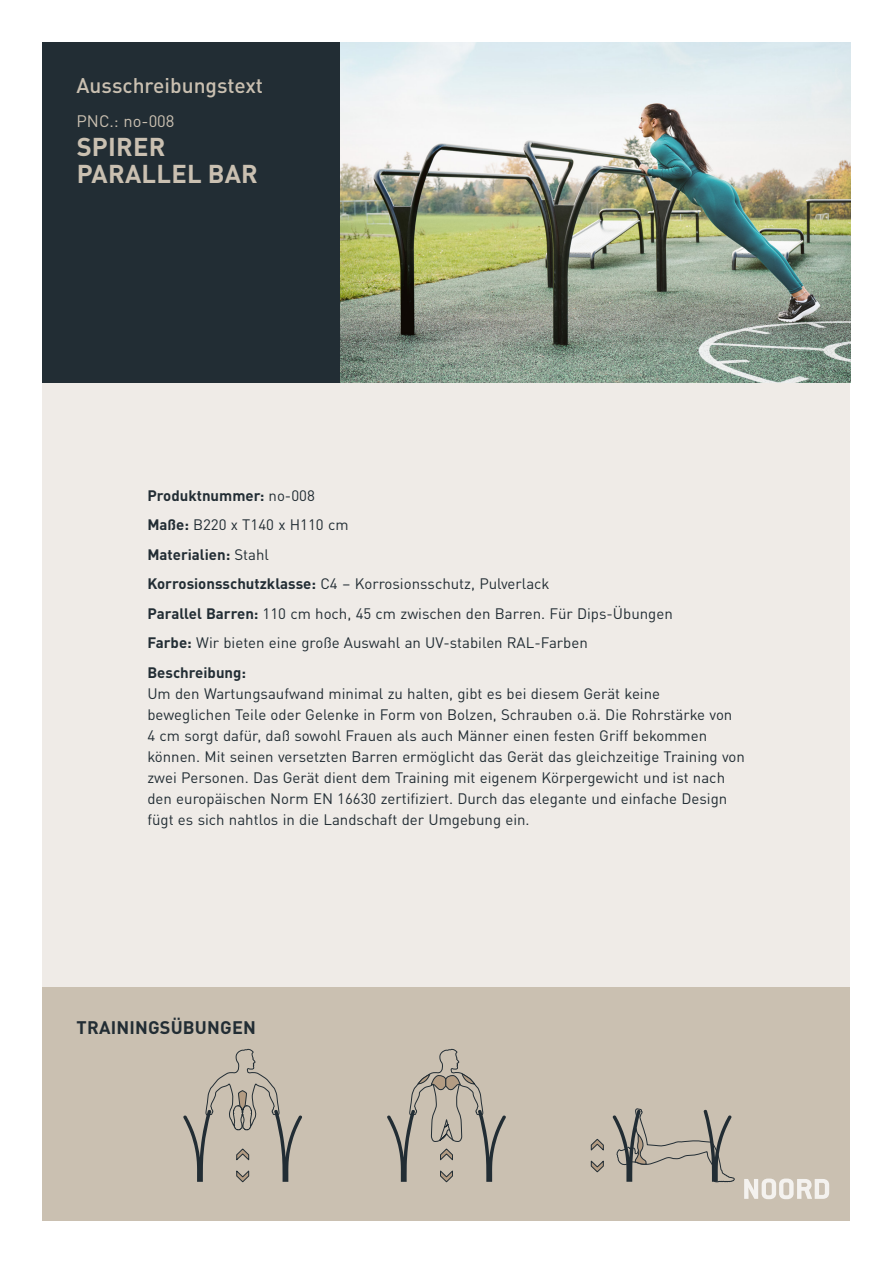
<style>
.page{position:relative;width:893px;height:1263px;background:#fff}
.page>*{position:absolute;margin:0;border:0;box-sizing:border-box;transform-origin:0 0}
.t1{font:700 25.5px/27px "DIN Pro";letter-spacing:.01em;color:#cac0b1}
.t2{font:500 21px "DIN Pro";color:#cac0b1}
.t3{font:700 18px "DIN Pro";letter-spacing:.01em;color:#222d34}
.t4{font:16.5px "DIN Pro";color:#cac0b1}
.t5{font:15px/29.5px "DIN Pro";color:#222d34}
.s1{font-weight:700}
</style>
<div class="page">
<div style="left:43px;top:383px;width:807px;height:837px;background:#efebe7"></div>
<div style="left:43px;top:43px;width:807px;height:340px;background:#222d34"></div>
<div style="left:43px;top:986px;width:807px;height:234px;background:#cac0b1"></div>
<svg style="left:387px;top:1048px;width:119px;height:135px"></svg>
<svg style="left:590px;top:1139px;width:14px;height:12px"></svg>
<svg style="left:590px;top:1160px;width:14px;height:13px"></svg>
<svg style="left:613px;top:1108px;width:122px;height:74px"></svg>
<svg style="left:183px;top:1048px;width:119px;height:135px"></svg>
<img style="left:340px;top:43px;width:510px;height:340px">
<svg style="left:744px;top:1178px;width:85px;height:21px"></svg>
<h2 class="t2" style="left:77px;top:69px;width:188px">Ausschreibungstext</h2>
<p class="t4" style="left:77px;top:109px;width:99px">PNC.: no-008</p>
<h1 class="t1" style="left:77px;top:132px;width:183px">SPIRER<br>PARALLEL BAR</h1>
<p class="t5" style="left:147px;top:479px;width:527px"><span class="s1">Produktnummer:</span> no-008<br><span class="s1">Maße:</span> B220 x T140 x H110 cm<br><span class="s1">Materialien:</span> Stahl<br><span class="s1">Korrosionsschutzklasse:</span> C4 – Korrosionsschutz, Pulverlack<br><span class="s1">Parallel Barren:</span> 110 cm hoch, 45 cm zwischen den Barren. Für Dips-Übungen <span class="s1">Farbe:</span> Wir bieten eine große Auswahl an UV-stabilen RAL-Farben <span class="s1">Beschreibung:</span></p>
<p class="t5" style="left:147px;top:682px;width:599px;line-height:21px">Um den Wartungsaufwand minimal zu halten, gibt es bei diesem Gerät keine beweglichen Teile oder Gelenke in Form von Bolzen, Schrauben o.ä. Die Rohrstärke von<br>4 cm sorgt dafür, daß sowohl Frauen als auch Männer einen festen Griff bekommen können. Mit seinen versetzten Barren ermöglicht das Gerät das gleichzeitige Training von zwei Personen. Das Gerät dient dem Training mit eigenem Körpergewicht und ist nach den europäischen Norm EN 16630 zertifiziert. Durch das elegante und einfache Design fügt es sich nahtlos in die Landschaft der Umgebung ein.</p>
<p class="t3" style="left:77px;top:1014px;width:181px">TRAININGSÜBUNGEN</p>
</div>
